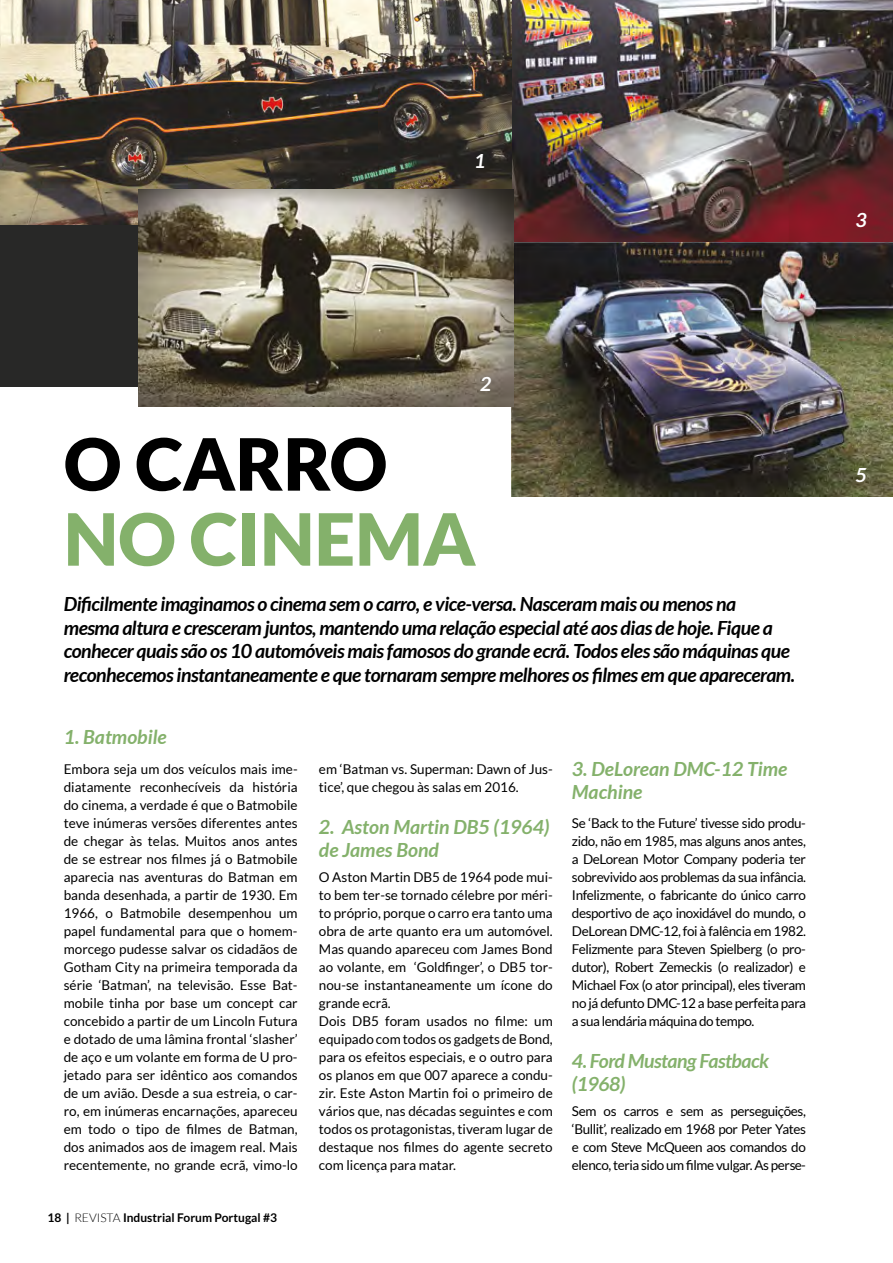
<style>
.page{position:relative;width:893px;height:1263px;background:#fff}
.page>*{position:absolute;margin:0;border:0;box-sizing:border-box;transform-origin:0 0}
.t1{font:900 72px "Lato";color:#84b16b}
.t2{font:900 72px "Lato";color:#000}
.t3{font:italic 700 19.5px/23.4px "Lato";letter-spacing:-.025em;color:#000}
.t4{font:italic 700 19.5px/23.4px "Lato";color:#84b16b}
.t5{font:italic 700 19.5px/23.4px "Lato";letter-spacing:-.025em;color:#84b16b}
.t6{font:italic 700 19.5px "Lato";color:#fff}
.t7{font:13.5px/18px "Lato";color:#000;text-align:justify}
.t8{font:700 12px "Lato";color:#000}
.s1{font-weight:300}
</style>
<div class="page">
<div style="left:0;top:0;width:893px;height:386px;background:#282827"></div>
<img style="left:0;top:0;width:512px;height:225px">
<img style="left:513px;top:0;width:380px;height:242px">
<img style="left:511px;top:242px;width:382px;height:255px">
<img style="left:138px;top:190px;width:376px;height:217px">
<h2 class="t6" style="left:474px;top:150px;width:13px">1</h2>
<h2 class="t6" style="left:855px;top:209px;width:13px">3</h2>
<h2 class="t6" style="left:480px;top:373px;width:13px">2</h2>
<h1 class="t2" style="left:64px;top:422px;width:325px">O CARRO</h1>
<h1 class="t1" style="left:64px;top:497px;width:351px">NO CINEMA</h1>
<p class="t3" style="left:64px;top:593px;width:733px">Dificilmente imaginamos o cinema sem o carro, e vice-versa. Nasceram mais ou menos na mesma altura e cresceram juntos, mantendo uma relação especial até aos dias de hoje. Fique a conhecer quais são os 10 automóveis mais famosos do grande ecrã. Todos eles são máquinas que reconhecemos instantaneamente e que tornaram sempre melhores os filmes em que apareceram.</p>
<h2 class="t4" style="left:64px;top:726px;width:105px">1. Batmobile</h2>
<p class="t7" style="left:64px;top:760px;width:235px">Embora seja um dos veículos mais ime&shy;diatamente reconhecíveis da história do cinema, a verdade é que o Batmobile teve inúmeras versões diferentes antes de chegar às telas. Muitos anos antes de se estrear nos filmes já o Batmobile aparecia nas aventuras do Batman em banda desenhada, a partir de 1930. Em 1966, o Batmobile desempenhou um papel fundamental para que o homem&shy;morcego pudesse salvar os cidadãos de Gotham City na primeira temporada da série ‘Batman’, na televisão. Esse Bat&shy;mobile tinha por base um concept car concebido a partir de um Lincoln Futura e dotado de uma lâmina frontal ‘slasher’ de aço e um volante em forma de U pro&shy;jetado para ser idêntico aos comandos de um avião. Desde a sua estreia, o car&shy;ro, em inúmeras encarnações, apareceu em todo o tipo de filmes de Batman, dos animados aos de imagem real. Mais recentemente, no grande ecrã, vimo-lo</p>
<p class="t7" style="left:319px;top:760px;width:235px">em ‘Batman vs. Superman: Dawn of Jus&shy;tice’, que chegou às salas em 2016.</p>
<h2 class="t4" style="left:319px;top:815px;width:232px">2. Aston Martin DB5 (1964) de James Bond</h2>
<p class="t7" style="left:319px;top:868px;width:235px;text-align:left">O Aston Martin DB5 de 1964 pode mui&shy;to bem ter-se tornado célebre por méri&shy;to próprio, porque o carro era tanto uma obra de arte quanto era um automóvel.<br>Mas quando apareceu com James Bond ao volante, em ‘Goldfinger’, o DB5 tor&shy;nou-se instantaneamente um ícone do grande ecrã.<br>Dois DB5 foram usados no filme: um equipado com todos os gadgets de Bond, para os efeitos especiais, e o outro para os planos em que 007 aparece a condu&shy;zir. Este Aston Martin foi o primeiro de vários que, nas décadas seguintes e com todos os protagonistas, tiveram lugar de destaque nos filmes do agente secreto com licença para matar.</p>
<p class="t8" style="left:48px;top:1210px;width:231px">18 | <span class="s1">REVISTA</span> Industrial Forum Portugal #3</p>
<h2 class="t4" style="left:572px;top:757px;width:217px">3. DeLorean DMC-12 Time<br>Machine</h2>
<p class="t7" style="left:572px;top:814px;width:236px">Se ‘Back to the Future’ tivesse sido produ&shy;zido, não em 1985, mas alguns anos antes, a DeLorean Motor Company poderia ter sobrevivido aos problemas da sua infância.<br>Infelizmente, o fabricante do único carro desportivo de aço inoxidável do mundo, o DeLorean DMC-12, foi à falência em 1982.<br>Felizmente para Steven Spielberg (o pro&shy;dutor), Robert Zemeckis (o realizador) e Michael Fox (o ator principal), eles tiveram no já defunto DMC-12 a base perfeita para a sua lendária máquina do tempo.</p>
<h2 class="t5" style="left:572px;top:1049px;width:199px">4. Ford Mustang Fastback (1968)</h2>
<p class="t7" style="left:572px;top:1102px;width:236px">Sem os carros e sem as perseguições, ‘Bullit’, realizado em 1968 por Peter Yates e com Steve McQueen aos comandos do elenco, teria sido um filme vulgar. As perse-</p>
<h2 class="t6" style="left:855px;top:463px;width:13px">5</h2>
</div>
